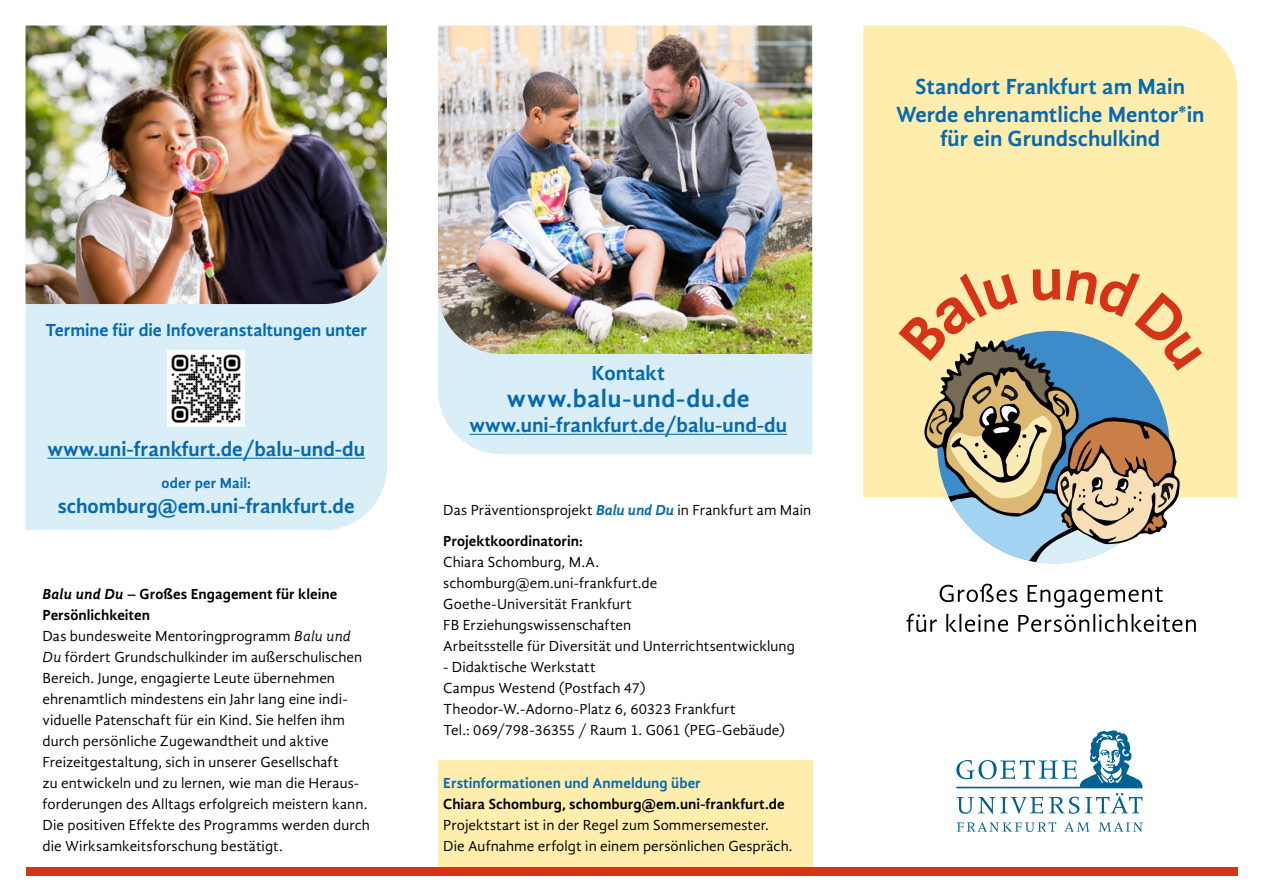
<style>
.page{position:relative;width:1263px;height:893px;background:#fff}
.page>*{position:absolute;margin:0;border:0;box-sizing:border-box;transform-origin:0 0}
.t1{font:700 25.5px "Gandhi Sans";letter-spacing:.025em;color:#056ab4}
.t2{font:700 22.5px/28.5px "Gandhi Sans";color:#056ab4;text-align:center}
.t3{font:700 21px "Gandhi Sans";color:#056ab4}
.t4{font:700 18px "Gandhi Sans";letter-spacing:-.005em;color:#056ab4}
.t5{font:15px/21px "Gandhi Sans";letter-spacing:.005em;color:#000}
.t6{font:700 15px "Gandhi Sans";letter-spacing:.005em;color:#056ab4}
.t7{font:700 15px "Gandhi Sans";letter-spacing:.005em;color:#000}
.s1{font-weight:700;font-style:italic}
.s2{font-weight:700}
.s3{font-style:italic}
.s4{font-weight:700;font-style:italic;color:#056ab4}
</style>
<div class="page">
<div style="left:438px;top:760px;width:374px;height:112px;background:#ffedae"></div>
<div style="left:438px;top:354px;width:374px;height:100px;background:#d9eef7"></div>
<img style="left:438px;top:26px;width:374px;height:328px">
<div style="left:26px;top:304px;width:361px;height:226px;background:#d9eef7"></div>
<div style="left:26px;top:867px;width:1211px;height:9px;background:#d63317"></div>
<img style="left:26px;top:26px;width:361px;height:278px">
<div style="left:863px;top:26px;width:374px;height:471px;background:#ffedae"></div>
<svg style="left:940px;top:584px;width:223px;height:24px"></svg>
<svg style="left:906px;top:614px;width:290px;height:18px"></svg>
<svg style="left:898px;top:269px;width:304px;height:295px;background:#c3b59a"></svg>
<hr style="left:469px;top:434px;width:318px;height:1px;background:#056ab4">
<svg style="left:956px;top:730px;width:186px;height:84px"></svg>
<svg style="left:957px;top:822px;width:99px;height:10px"></svg>
<svg style="left:1064px;top:822px;width:26px;height:10px"></svg>
<svg style="left:1098px;top:822px;width:45px;height:10px"></svg>
<hr style="left:47px;top:458px;width:318px;height:1px;background:#056ab4">
<img style="left:168px;top:350px;width:76px;height:77px">
<p class="t4" style="left:45px;top:320px;width:324px">Termine für die Infoveranstaltungen unter</p>
<h3 class="t3" style="left:47px;top:437px;width:319px">www.uni-frankfurt.de/balu-und-du</h3>
<p class="t6" style="left:162px;top:474px;width:91px">oder per Mail:</p>
<h3 class="t3" style="left:58px;top:494px;width:298px">schomburg@em.uni-frankfurt.de</h3>
<p class="t5" style="left:43px;top:583px;width:329px"><span class="s1">Balu und Du</span> <span class="s2">– Großes Engagement für kleine Persönlichkeiten<br></span>Das bundesweite Mentoringprogramm <span class="s3">Balu und Du</span> fördert Grundschulkinder im außerschulischen Bereich. Junge, engagierte Leute übernehmen ehrenamtlich mindestens ein Jahr lang eine indi&shy;viduelle Patenschaft für ein Kind. Sie helfen ihm durch persönliche Zugewandtheit und aktive Freizeitgestaltung, sich in unserer Gesellschaft<br>zu entwickeln und zu lernen, wie man die Heraus&shy;forderungen des Alltags erfolgreich meistern kann.<br>Die positiven Effekte des Programms werden durch die Wirksamkeitsforschung bestätigt.</p>
<h3 class="t3" style="left:591px;top:361px;width:75px">Kontakt</h3>
<h1 class="t1" style="left:507px;top:384px;width:244px">www.balu-und-du.de</h1>
<h3 class="t3" style="left:469px;top:413px;width:319px">www.uni-frankfurt.de/balu-und-du</h3>
<p class="t5" style="left:443px;top:494px;width:369px;line-height:31.5px">Das Präventionsprojekt <span class="s4">Balu und Du</span> in Frankfurt am Main<br><span class="s2">Projektkoordinatorin:</span></p>
<p class="t5" style="left:443px;top:552px;width:353px">Chiara Schomburg, M.A. schomburg@em.uni-frankfurt.de<br>Goethe-Universität Frankfurt<br>FB Erziehungswissenschaften<br>Arbeitsstelle für Diversität und Unterrichtsentwicklung</p>
<p class="t5" style="left:443px;top:657px;width:343px">- Didaktische Werkstatt<br>Campus Westend (Postfach 47)<br>Theodor-W.-Adorno-Platz 6, 60323 Frankfurt<br>Tel.: 069/798-36355 / Raum 1. G061 (PEG-Gebäude)</p>
<p class="t6" style="left:443px;top:774px;width:259px">Erstinformationen und Anmeldung über</p>
<p class="t7" style="left:443px;top:795px;width:343px">Chiara Schomburg, schomburg@em.uni-frankfurt.de</p>
<p class="t5" style="left:443px;top:814px;width:351px">Projektstart ist in der Regel zum Sommersemester.<br>Die Aufnahme erfolgt in einem persönlichen Gespräch.</p>
<h2 class="t2" style="left:896px;top:72px;width:310px">Standort Frankfurt am Main<br>Werde ehrenamtliche Mentor<sup>*</sup>in</h2>
<h2 class="t2" style="left:940px;top:124px;width:221px">für ein Grundschulkind</h2>
</div>
